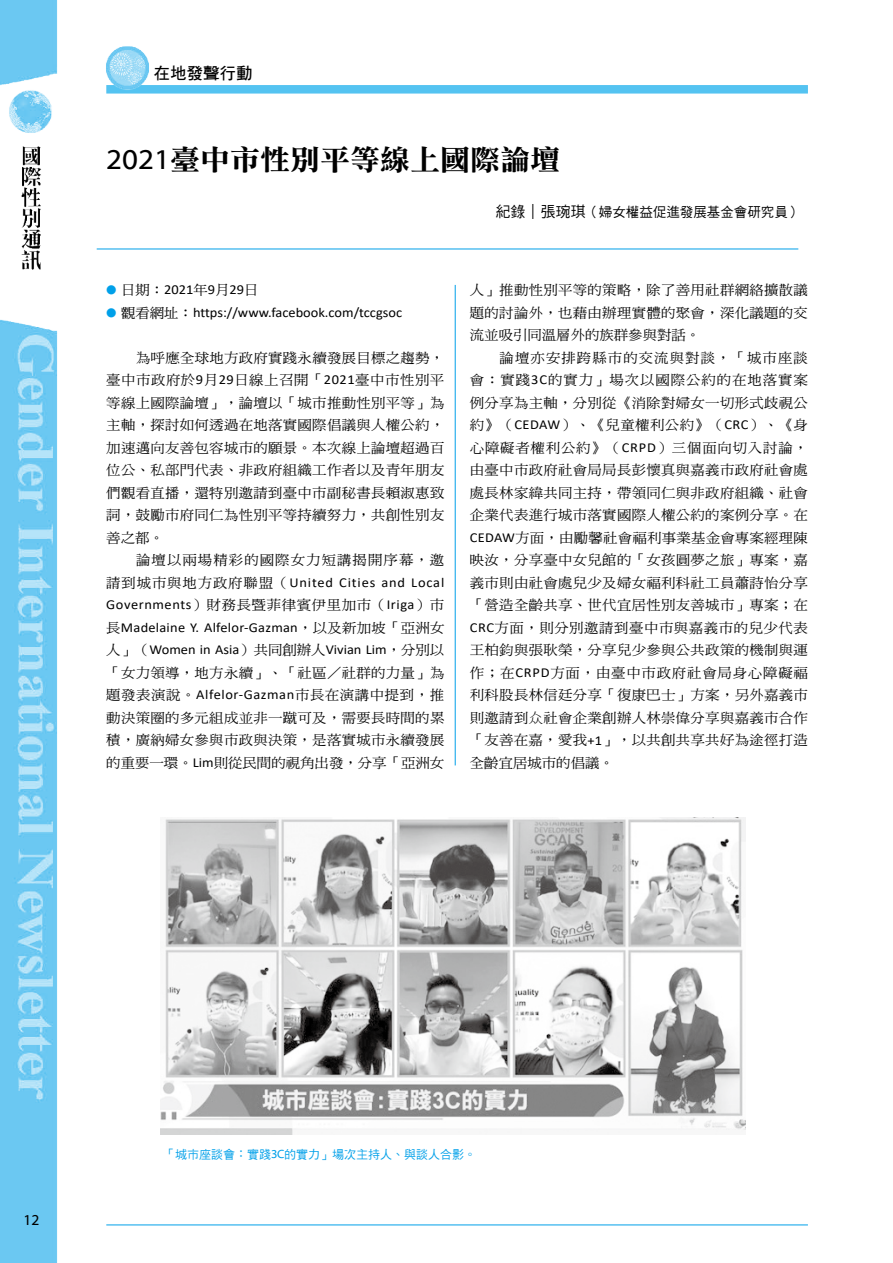
<style>
.page{position:relative;width:893px;height:1263px;background:#fff}
.page>*{position:absolute;margin:0;border:0;box-sizing:border-box;transform-origin:0 0}
.t1{font:28.5px "DF Li Song W7 WIN BF";color:#000;scale:1.05 1}
.t2{font:16.5px "DF Hei W7 WIN BF";color:#000}
.t3{font:15px "Myriad Web Pro";color:#000}
.t4{font:13.65px/22.5px "DF Ming W5 WIN BF";letter-spacing:.02em;color:#000;text-align:justify;scale:1.05 1}
.t5{font:13.65px/22.5px "Calibri";color:#000;text-align:justify;scale:1.05 1}
.t6{font:13.65px "DF Ming W5 WIN BF";letter-spacing:.075em;color:#000;scale:1.05 1}
.t7{font:13.5px "DF Hei W5 WIN BF";color:#000}
.t8{font:12px "DF Hei W5 WIN BF";color:#00a0e9}
.s1{font-family:"Myriad Web Pro"}
.s2{font-size:15px}
.s3{font-family:"DF Kai Shu SB Estd BF";font-size:10.5px;color:#00a0e9}
.s4{font-family:"DF Ming W5 WIN BF"}
.s5{font-family:"Calibri"}
.s6{font-family:"P Ming Li U"}
</style>
<div class="page">
<img style="left:0;top:0;width:808px;height:1263px">
<hr style="left:106px;top:1225px;width:702px;height:1px;background:#00a0e9">
<div style="left:106px;top:85px;width:702px;height:9px;background:#54c3f1"></div>
<hr style="left:97px;top:249px;width:701px;height:1px;background:#00a0e9">
<hr style="left:455px;top:285px;width:1px;height:480px;background:#00a0e9">
<img style="left:96px;top:40px;width:63px;height:63px">
<img style="left:160px;top:818px;width:585px;height:317px">
<p class="t2" style="left:153px;top:65px;width:100px">在地發聲行動</p>
<h1 class="t1" style="left:106px;top:145px;width:434px"><span class="s1">2021</span>臺中市性別平等線上國際論壇</h1>
<p class="t7" style="left:495px;top:205px;width:307px"><span class="s2">紀錄｜張琬琪</span>（婦女權益促進發展基金會研究員）</p>
<p class="t5" style="left:106px;top:278px;width:146px"><span class="s3">●</span> <span class="s4">日期：</span>2021<span class="s4">年</span>9<span class="s4">月</span>29<span class="s4">日</span></p>
<p class="t5" style="left:106px;top:301px;width:283px"><span class="s3">●</span> <span class="s4">觀看網址：</span>https://www.facebook.com/tccgsoc</p>
<p class="t4" style="left:106px;top:346px;width:324px;text-indent:30px">為呼應全球地方政府實踐永續發展目標之趨勢，臺中市政府於<span class="s5">9</span>月<span class="s5">29</span>日線上召開「<span class="s5">2021</span>臺中市性別平等線上國際論壇」，論壇以「城市推動性別平等」為主軸，探討如何透過在地落實國際倡議與人權公約，加速邁向友善包容城市的願景。本次線上論壇超過百位公、私部門代表、非政府組織工作者以及青年朋友們觀看直播，還特別邀請到臺中市副秘書長賴淑惠致詞，鼓勵市府同仁為性別平等持續努力，共創性別友善之都。</p>
<p class="t6" style="left:136px;top:553px;width:295px">論壇以兩場精彩的國際女力短講揭開序幕，邀</p>
<p class="t5" style="left:106px;top:571px;width:323px"><span class="s4">請到城市與地方政府聯盟（</span>United Cities and Local Governments<span class="s4">）財務長暨菲律賓伊里加市（</span>Iriga<span class="s4">）市長</span>Madelaine Y. Alfelor-Gazman<span class="s4">，以及新加坡「亞洲女人」（</span>Women in Asia<span class="s4">）共同創辦人</span>Vivian Lim<span class="s4">，分別以</span></p>
<p class="t4" style="left:106px;top:661px;width:324px">「女力領導，地方永續」、「社區／社群的力量」為題發表演說。<span class="s5">Alfelor-Gazman</span>市長在演講中提到，推動決策圈的多元組成並非一蹴可及，需要長時間的累積，廣納婦女參與市政與決策，是落實城市永續發展的重要一環。<span class="s5">Lim</span>則從民間的視角出發，分享「亞洲女</p>
<p class="t4" style="left:470px;top:279px;width:324px">人」推動性別平等的策略，除了善用社群網絡擴散議題的討論外，也藉由辦理實體的聚會，深化議題的交流並吸引同溫層外的族群參與對話。</p>
<p class="t4" style="left:470px;top:346px;width:324px;text-indent:30px">論壇亦安排跨縣市的交流與對談，「城市座談會：實踐<span class="s5">3C</span>的實力」場次以國際公約的在地落實案例分享為主軸，分別從《消除對婦女一切形式歧視公約》（<span class="s5">CEDAW</span>）、《兒童權利公約》（<span class="s5">CRC</span>）、《身心障礙者權利公約》（<span class="s5">CRPD</span>）三個面向切入討論，由臺中市政府社會局局長彭懷真與嘉義市政府社會處處長林家緯共同主持，帶領同仁與非政府組織、社會企業代表進行城市落實國際人權公約的案例分享。在<span class="s5">CEDAW</span>方面，由勵馨社會福利事業基金會專案經理陳映汝，分享臺中女兒館的「女孩圓夢之旅」專案，嘉義市則由社會處兒少及婦女福利科社工員蕭詩怡分享「營造全齡共享、世代宜居性別友善城市」專案；在<span class="s5">CRC</span>方面，則分別邀請到臺中市與嘉義市的兒少代表王柏鈞與張耿榮，分享兒少參與公共政策的機制與運作；在<span class="s5">CRPD</span>方面，由臺中市政府社會局身心障礙福利科股長林信廷分享「復康巴士」方案，另外嘉義市則邀請到<span class="s6">众</span>社會企業創辦人林崇偉分享與嘉義市合作「友善在嘉，愛我<span class="s5">+1</span>」，以共創共享共好為途徑打造全齡宜居城市的倡議。</p>
<p class="t3" style="left:23px;top:1211px;width:17px">12</p>
<p class="t8" style="left:163px;top:1148px;width:315px">「城市座談會：實踐<span class="s1">3C</span>的實力」場次主持人、與談人合影。</p>
</div>
